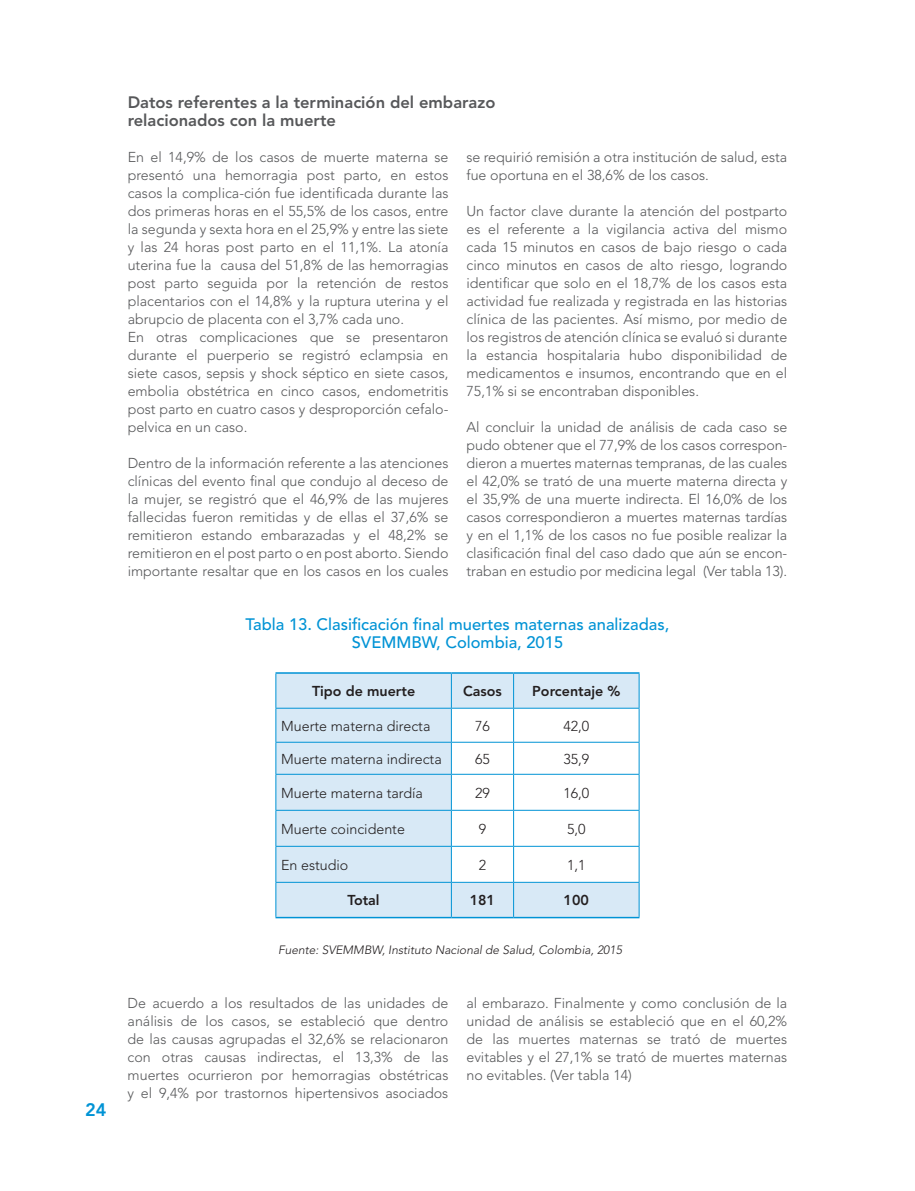
<style>
.page{position:relative;width:915px;height:1191px;background:#fff}
.page>*{position:absolute;margin:0;border:0;box-sizing:border-box;transform-origin:0 0}
.t1{font:800 18px "Avenir LT Std";color:#0093d5}
.t2{font:500 16.5px/18px "Avenir LT Std";color:#0093d5;text-align:center}
.t3{font:800 16.5px/18px "Avenir LT Std";color:#57585a}
.t4{font:300 14.25px/18px "Avenir LT Std";color:#57585a;text-align:justify}
.t5{font:300 14.25px "Avenir LT Std";color:#231f20}
.t6{font:800 14.25px "Avenir LT Std";color:#231f20}
.t7{font:italic 300 12px "Avenir LT Std";color:#231f20}
</style>
<div class="page">
<div style="left:276px;top:674px;width:362px;height:243px;background:#d8e9f6"></div>
<svg style="left:452px;top:709px;width:186px;height:173px"></svg>
<hr style="left:275px;top:673px;width:1px;height:35px;background:#0093d5">
<hr style="left:275px;top:672px;width:176px;height:2px;background:#0093d5">
<hr style="left:451px;top:672px;width:62px;height:2px;background:#0093d5">
<hr style="left:513px;top:672px;width:126px;height:2px;background:#0093d5">
<hr style="left:451px;top:673px;width:1px;height:35px;background:#0093d5">
<hr style="left:513px;top:673px;width:1px;height:35px;background:#0093d5">
<hr style="left:638px;top:673px;width:1px;height:35px;background:#0093d5">
<hr style="left:275px;top:708px;width:1px;height:34px;background:#0093d5">
<hr style="left:275px;top:742px;width:1px;height:32px;background:#0093d5">
<hr style="left:275px;top:774px;width:1px;height:36px;background:#0093d5">
<hr style="left:275px;top:810px;width:1px;height:36px;background:#0093d5">
<hr style="left:275px;top:846px;width:1px;height:36px;background:#0093d5">
<hr style="left:275px;top:708px;width:176px;height:1px;background:#0093d5">
<hr style="left:275px;top:742px;width:176px;height:1px;background:#0093d5">
<hr style="left:275px;top:774px;width:176px;height:1px;background:#0093d5">
<hr style="left:275px;top:810px;width:176px;height:1px;background:#0093d5">
<hr style="left:275px;top:846px;width:176px;height:1px;background:#0093d5">
<hr style="left:451px;top:708px;width:1px;height:34px;background:#0093d5">
<hr style="left:451px;top:742px;width:1px;height:32px;background:#0093d5">
<hr style="left:451px;top:774px;width:1px;height:36px;background:#0093d5">
<hr style="left:451px;top:810px;width:1px;height:36px;background:#0093d5">
<hr style="left:451px;top:846px;width:1px;height:36px;background:#0093d5">
<hr style="left:451px;top:708px;width:62px;height:1px;background:#0093d5">
<hr style="left:513px;top:708px;width:126px;height:1px;background:#0093d5">
<hr style="left:513px;top:708px;width:1px;height:34px;background:#0093d5">
<hr style="left:638px;top:708px;width:1px;height:34px;background:#0093d5">
<hr style="left:513px;top:742px;width:1px;height:32px;background:#0093d5">
<hr style="left:638px;top:742px;width:1px;height:32px;background:#0093d5">
<hr style="left:513px;top:774px;width:1px;height:36px;background:#0093d5">
<hr style="left:638px;top:774px;width:1px;height:36px;background:#0093d5">
<hr style="left:513px;top:810px;width:1px;height:36px;background:#0093d5">
<hr style="left:638px;top:810px;width:1px;height:36px;background:#0093d5">
<hr style="left:513px;top:846px;width:1px;height:36px;background:#0093d5">
<hr style="left:638px;top:846px;width:1px;height:36px;background:#0093d5">
<hr style="left:451px;top:742px;width:62px;height:1px;background:#0093d5">
<hr style="left:513px;top:742px;width:126px;height:1px;background:#0093d5">
<hr style="left:451px;top:774px;width:62px;height:1px;background:#0093d5">
<hr style="left:513px;top:774px;width:126px;height:1px;background:#0093d5">
<hr style="left:451px;top:810px;width:62px;height:1px;background:#0093d5">
<hr style="left:513px;top:810px;width:126px;height:1px;background:#0093d5">
<hr style="left:451px;top:846px;width:62px;height:1px;background:#0093d5">
<hr style="left:513px;top:846px;width:126px;height:1px;background:#0093d5">
<hr style="left:275px;top:882px;width:1px;height:35px;background:#0093d5">
<hr style="left:275px;top:882px;width:176px;height:1px;background:#0093d5">
<hr style="left:451px;top:882px;width:62px;height:1px;background:#0093d5">
<hr style="left:513px;top:882px;width:126px;height:1px;background:#0093d5">
<hr style="left:451px;top:882px;width:1px;height:35px;background:#0093d5">
<hr style="left:513px;top:882px;width:1px;height:35px;background:#0093d5">
<hr style="left:638px;top:882px;width:1px;height:35px;background:#0093d5">
<hr style="left:275px;top:917px;width:176px;height:1px;background:#0093d5">
<hr style="left:451px;top:917px;width:62px;height:1px;background:#0093d5">
<hr style="left:513px;top:917px;width:126px;height:1px;background:#0093d5">
<p class="t1" style="left:85px;top:1099px;width:23px">24</p>
<p class="t3" style="left:128px;top:93px;width:369px">Datos referentes a la terminación del embarazo relacionados con la muerte</p>
<p class="t4" style="left:128px;top:148px;width:322px;text-align:left">En el 14,9% de los casos de muerte materna se presentó una hemorragia post parto, en estos casos la complica-ción fue identificada durante las dos primeras horas en el 55,5% de los casos, entre la segunda y sexta hora en el 25,9% y entre las siete y las 24 horas post parto en el 11,1%. La atonía uterina fue la causa del 51,8% de las hemorragias post parto seguida por la retención de restos placentarios con el 14,8% y la ruptura uterina y el abrupcio de placenta con el 3,7% cada uno.<br>En otras complicaciones que se presentaron durante el puerperio se registró eclampsia en siete casos, sepsis y shock séptico en siete casos, embolia obstétrica en cinco casos, endometritis post parto en cuatro casos y desproporción cefalo&shy;pelvica en un caso.</p>
<p class="t4" style="left:128px;top:454px;width:322px">Dentro de la información referente a las atenciones clínicas del evento final que condujo al deceso de la mujer, se registró que el 46,9% de las mujeres fallecidas fueron remitidas y de ellas el 37,6% se remitieron estando embarazadas y el 48,2% se remitieron en el post parto o en post aborto. Siendo importante resaltar que en los casos en los cuales</p>
<p class="t4" style="left:466px;top:148px;width:322px">se requirió remisión a otra institución de salud, esta fue oportuna en el 38,6% de los casos.</p>
<p class="t4" style="left:466px;top:202px;width:322px">Un factor clave durante la atención del postparto es el referente a la vigilancia activa del mismo cada 15 minutos en casos de bajo riesgo o cada cinco minutos en casos de alto riesgo, logrando identificar que solo en el 18,7% de los casos esta actividad fue realizada y registrada en las historias clínica de las pacientes. Así mismo, por medio de los registros de atención clínica se evaluó si durante la estancia hospitalaria hubo disponibilidad de medicamentos e insumos, encontrando que en el 75,1% si se encontraban disponibles.</p>
<p class="t4" style="left:466px;top:418px;width:322px">Al concluir la unidad de análisis de cada caso se pudo obtener que el 77,9% de los casos correspon&shy;dieron a muertes maternas tempranas, de las cuales el 42,0% se trató de una muerte materna directa y el 35,9% de una muerte indirecta. El 16,0% de los casos correspondieron a muertes maternas tardías y en el 1,1% de los casos no fue posible realizar la clasificación final del caso dado que aún se encon&shy;traban en estudio por medicina legal (Ver tabla 13).</p>
<p class="t2" style="left:245px;top:616px;width:425px">Tabla 13. Clasificación final muertes maternas analizadas,<br>SVEMMBW, Colombia, 2015</p>
<p class="t6" style="left:312px;top:683px;width:105px">Tipo de muerte</p>
<p class="t6" style="left:463px;top:683px;width:40px">Casos</p>
<p class="t6" style="left:532px;top:683px;width:90px">Porcentaje %</p>
<p class="t5" style="left:281px;top:717px;width:151px">Muerte materna directa</p>
<p class="t5" style="left:475px;top:717px;width:16px">76</p>
<p class="t5" style="left:563px;top:717px;width:27px">42,0</p>
<p class="t5" style="left:281px;top:750px;width:162px">Muerte materna indirecta</p>
<p class="t5" style="left:475px;top:750px;width:16px">65</p>
<p class="t5" style="left:563px;top:750px;width:27px">35,9</p>
<p class="t5" style="left:281px;top:784px;width:143px">Muerte materna tardía</p>
<p class="t5" style="left:475px;top:784px;width:16px">29</p>
<p class="t5" style="left:563px;top:784px;width:27px">16,0</p>
<p class="t5" style="left:281px;top:820px;width:125px">Muerte coincidente</p>
<p class="t5" style="left:478px;top:820px;width:9px">9</p>
<p class="t5" style="left:567px;top:820px;width:20px">5,0</p>
<p class="t5" style="left:281px;top:856px;width:69px">En estudio</p>
<p class="t5" style="left:478px;top:856px;width:9px">2</p>
<p class="t5" style="left:567px;top:856px;width:20px">1,1</p>
<p class="t6" style="left:347px;top:891px;width:34px">Total</p>
<p class="t6" style="left:469px;top:891px;width:27px">181</p>
<p class="t6" style="left:563px;top:891px;width:27px">100</p>
<p class="t7" style="left:278px;top:943px;width:345px">Fuente: SVEMMBW, Instituto Nacional de Salud, Colombia, 2015</p>
<p class="t4" style="left:127px;top:994px;width:322px">De acuerdo a los resultados de las unidades de análisis de los casos, se estableció que dentro de las causas agrupadas el 32,6% se relacionaron con otras causas indirectas, el 13,3% de las muertes ocurrieron por hemorragias obstétricas y el 9,4% por trastornos hipertensivos asociados</p>
<p class="t4" style="left:466px;top:994px;width:322px">al embarazo. Finalmente y como conclusión de la unidad de análisis se estableció que en el 60,2% de las muertes maternas se trató de muertes evitables y el 27,1% se trató de muertes maternas no evitables. (Ver tabla 14)</p>
</div>
